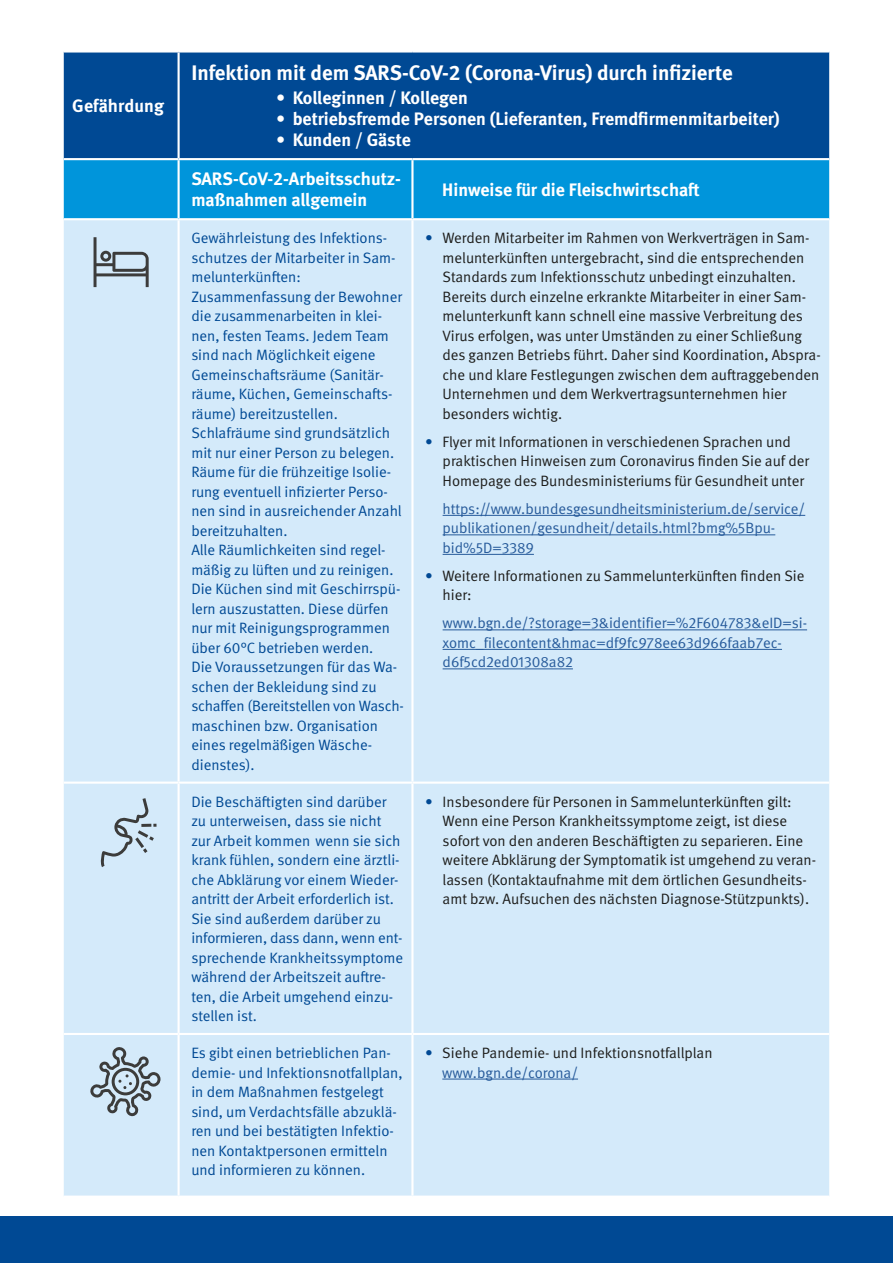
<style>
.page{position:relative;width:893px;height:1263px;background:#fff}
.page>*{position:absolute;margin:0;border:0;box-sizing:border-box;transform-origin:0 0}
.Tabelle_fett_weiß{font:700 21px "DGUV Meta";color:#fff}
.Tabelle_fett_weiß-2{font:700 18px "DGUV Meta";color:#fff}
.Tabelle_regular{font:700 18px/21px "DGUV Meta";color:#fff}
.Tabelle_regular-2{font:15px/19.5px "DGUV Meta";color:#004994}
.Tabelle_regular-3{font:15px/19.5px "DGUV Meta";color:#1d1d1b}
.Tabelle_regular-4{font:15px/19.5px "DGUV Meta";color:#275b9b}
.s1{color:#004994}
.s2{color:#275b9b}
</style>
<div class="page">
<div style="left:0;top:1216px;width:893px;height:47px;background:#004994"></div>
<div style="left:64px;top:53px;width:765px;height:105px;background:#004994"></div>
<div style="left:64px;top:160px;width:765px;height:58px;background:#0095db"></div>
<div style="left:64px;top:220px;width:765px;height:975px;background:#d4eafa"></div>
<hr style="left:178px;top:53px;width:2px;height:105px;background:#fff">
<hr style="left:178px;top:160px;width:2px;height:58px;background:#fff">
<hr style="left:411px;top:160px;width:3px;height:58px;background:#fff">
<hr style="left:178px;top:220px;width:2px;height:561px;background:#fff">
<hr style="left:411px;top:220px;width:3px;height:561px;background:#fff">
<hr style="left:64px;top:781px;width:115px;height:3px;background:#fff">
<hr style="left:179px;top:781px;width:233px;height:3px;background:#fff">
<hr style="left:178px;top:784px;width:2px;height:249px;background:#fff">
<hr style="left:412px;top:781px;width:417px;height:3px;background:#fff">
<hr style="left:411px;top:784px;width:3px;height:249px;background:#fff">
<hr style="left:64px;top:1033px;width:115px;height:2px;background:#fff">
<hr style="left:179px;top:1033px;width:233px;height:2px;background:#fff">
<hr style="left:178px;top:1035px;width:2px;height:160px;background:#fff">
<hr style="left:412px;top:1033px;width:417px;height:2px;background:#fff">
<hr style="left:411px;top:1035px;width:3px;height:160px;background:#fff">
<hr style="left:443px;top:515px;width:362px;height:1px;background:#275b9b">
<hr style="left:443px;top:534px;width:332px;height:1px;background:#275b9b">
<hr style="left:443px;top:554px;width:91px;height:1px;background:#275b9b">
<hr style="left:443px;top:629px;width:364px;height:1px;background:#275b9b">
<hr style="left:443px;top:649px;width:339px;height:1px;background:#275b9b">
<hr style="left:443px;top:668px;width:130px;height:1px;background:#275b9b">
<hr style="left:442px;top:1078px;width:136px;height:1px;background:#275b9b">
<svg style="left:99px;top:798px;width:58px;height:69px;background:#bfd2e0"></svg>
<svg style="left:90px;top:1046px;width:71px;height:70px;background:#acbdc8"></svg>
<svg style="left:94px;top:237px;width:55px;height:50px;background:#abbbc7"></svg>
<p class="Tabelle_fett_weiß-2" style="left:72px;top:95px;width:93px">Gefährdung</p>
<p class="Tabelle_fett_weiß" style="left:191px;top:61px;width:543px">Infektion mit dem SARS-CoV-2 (Corona-Virus) durch infizierte</p>
<p class="Tabelle_fett_weiß-2" style="left:276px;top:87px;width:193px">• Kolleginnen / Kollegen</p>
<p class="Tabelle_fett_weiß-2" style="left:276px;top:108px;width:505px">• betriebsfremde Personen (Lieferanten, Fremdfirmenmitarbeiter)</p>
<p class="Tabelle_fett_weiß-2" style="left:276px;top:129px;width:136px">• Kunden / Gäste</p>
<p class="Tabelle_regular" style="left:191px;top:169px;width:211px">SARS-CoV-2-Arbeitsschutz&shy;maßnahmen allgemein</p>
<p class="Tabelle_regular" style="left:442px;top:180px;width:259px">Hinweise für die Fleischwirtschaft</p>
<p class="Tabelle_regular-2" style="left:191px;top:229px;width:206px">Gewährleistung des Infektions&shy;schutzes der Mitarbeiter in Sam&shy;melunterkünften:</p>
<p class="Tabelle_regular-2" style="left:191px;top:287px;width:212px">Zusammenfassung der Bewohner die zusammenarbeiten in klei&shy;nen, festen Teams. Jedem Team sind nach Möglichkeit eigene<br>Gemeinschaftsräume (Sanitär&shy;räume, Küchen, Gemeinschafts&shy;räume) bereitzustellen.</p>
<p class="Tabelle_regular-2" style="left:191px;top:424px;width:204px">Schlafräume sind grundsätzlich mit nur einer Person zu belegen.</p>
<p class="Tabelle_regular-2" style="left:191px;top:463px;width:212px">Räume für die frühzeitige Isolie&shy;rung eventuell infizierter Perso&shy;nen sind in ausreichender Anzahl bereitzuhalten.</p>
<p class="Tabelle_regular-2" style="left:191px;top:541px;width:204px">Alle Räumlichkeiten sind regel&shy;mäßig zu lüften und zu reinigen.</p>
<p class="Tabelle_regular-2" style="left:191px;top:580px;width:211px">Die Küchen sind mit Geschirrspü&shy;lern auszustatten. Diese dürfen nur mit Reinigungsprogrammen über 60°C betrieben werden.</p>
<p class="Tabelle_regular-2" style="left:191px;top:658px;width:214px">Die Voraussetzungen für das Wa&shy;schen der Bekleidung sind zu schaffen (Bereitstellen von Wasch&shy;maschinen bzw. Organisation eines regelmäßigen Wäsche&shy;dienstes).</p>
<p class="Tabelle_regular-3" style="left:442px;top:229px;width:380px;text-indent:-17px"><span class="s1">•</span> Werden Mitarbeiter im Rahmen von Werkverträgen in Sam&shy;melunterkünften untergebracht, sind die entsprechenden Standards zum Infektionsschutz unbedingt einzuhalten.<br>Bereits durch einzelne erkrankte Mitarbeiter in einer Sam&shy;melunterkunft kann schnell eine massive Verbreitung des Virus erfolgen, was unter Umständen zu einer Schließung des ganzen Betriebs führt. Daher sind Koordination, Abspra&shy;che und klare Festlegungen zwischen dem auftraggebenden Unternehmen und dem Werkvertragsunternehmen hier besonders wichtig.</p>
<p class="Tabelle_regular-3" style="left:443px;top:432px;width:368px;text-indent:-17px"><span class="s1">•</span> Flyer mit Informationen in verschiedenen Sprachen und praktischen Hinweisen zum Coronavirus finden Sie auf der<br>Homepage des Bundesministeriums für Gesundheit unter</p>
<p class="Tabelle_regular-4" style="left:443px;top:499px;width:364px">https://www.bundesgesundheitsministerium.de/service/ publikationen/gesundheit/details.html?bmg%5Bpu&shy;bid%5D=3389</p>
<p class="Tabelle_regular-3" style="left:442px;top:566px;width:363px;text-indent:-17px"><span class="s1">•</span> Weitere Informationen zu Sammelunterkünften finden Sie hier:</p>
<p class="Tabelle_regular-4" style="left:443px;top:614px;width:366px">www.bgn.de/?storage=3&amp;identifier=%2F604783&amp;eID=si&shy;xomc_filecontent&amp;hmac=df9fc978ee63d966faab7ec&shy;d6f5cd2ed01308a82</p>
<p class="Tabelle_regular-2" style="left:191px;top:792px;width:213px">Die Beschäftigten sind darüber zu unterweisen, dass sie nicht zur Arbeit kommen wenn sie sich krank fühlen, sondern eine ärztli&shy;che Abklärung vor einem Wieder&shy;antritt der Arbeit erforderlich ist.<br>Sie sind außerdem darüber zu informieren, dass dann, wenn ent&shy;sprechende Krankheitssymptome während der Arbeitszeit auftre&shy;ten, die Arbeit umgehend einzu&shy;stellen ist.</p>
<p class="Tabelle_regular-3" style="left:443px;top:792px;width:375px;text-indent:-17px"><span class="s1">•</span> Insbesondere für Personen in Sammelunterkünften gilt:<br>Wenn eine Person Krankheitssymptome zeigt, ist diese sofort von den anderen Beschäftigten zu separieren. Eine weitere Abklärung der Symptomatik ist umgehend zu veran&shy;lassen (Kontaktaufnahme mit dem örtlichen Gesundheits&shy;amt bzw. Aufsuchen des nächsten Diagnose-Stützpunkts).</p>
<p class="Tabelle_regular-2" style="left:191px;top:1043px;width:213px">Es gibt einen betrieblichen Pan&shy;demie- und Infektionsnotfallplan, in dem Maßnahmen festgelegt sind, um Verdachtsfälle abzuklä&shy;ren und bei bestätigten Infektio&shy;nen Kontaktpersonen ermitteln und informieren zu können.</p>
<p class="Tabelle_regular-3" style="left:442px;top:1043px;width:272px;text-indent:-17px"><span class="s1">•</span> Siehe Pandemie- und Infektionsnotfallplan <span class="s2">www.bgn.de/corona/</span></p>
</div>
